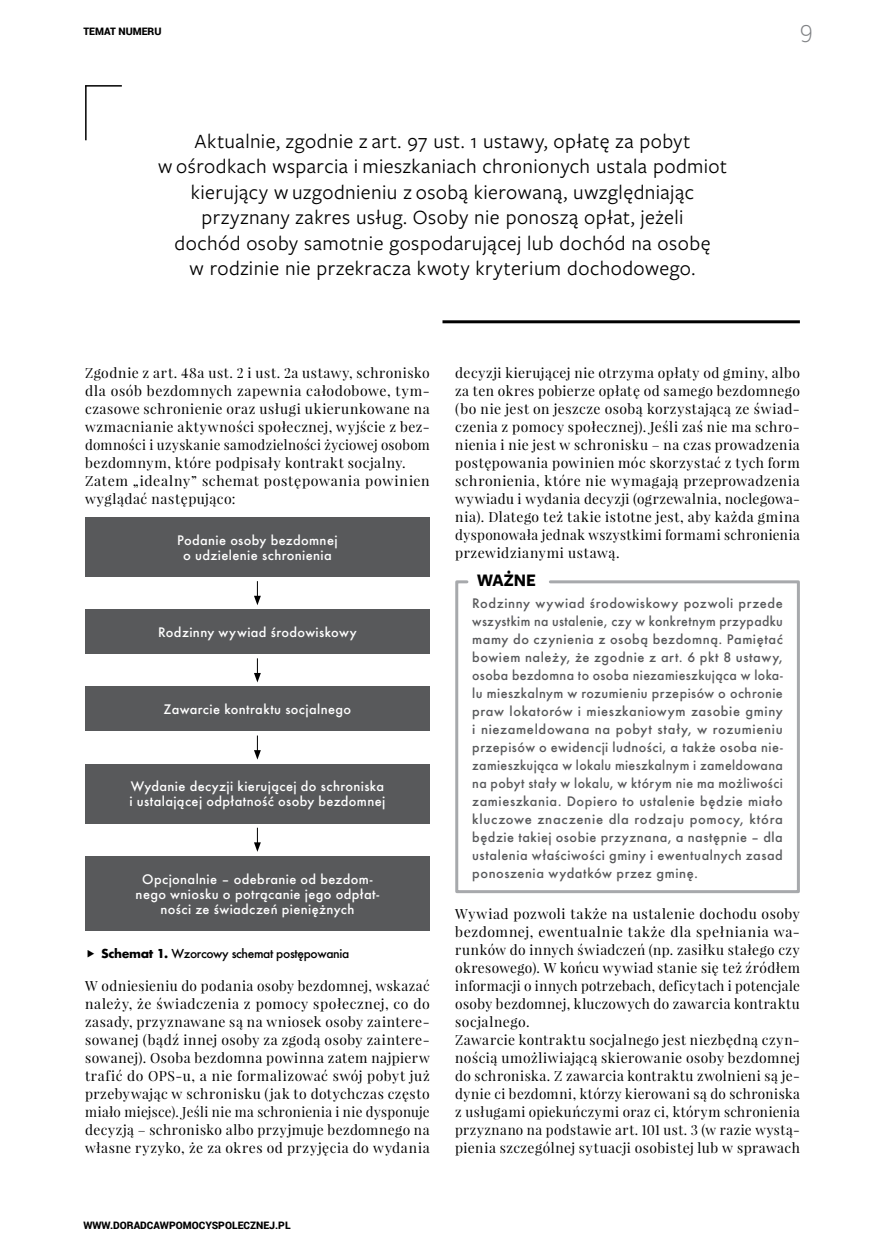
<style>
.page{position:relative;width:885px;height:1251px;background:#fff}
.page>*{position:absolute;margin:0;border:0;box-sizing:border-box;transform-origin:0 0}
.t1{font:300 24px "Geomanist";color:#808285}
.t2{font:21px/25.5px "Freight Sans Pro";letter-spacing:.02em;color:#000;text-align:center}
.t3{font:700 18.3px "Freight Sans Pro";color:#000;scale:.95 1}
.t4{font:13.95px/18px "Playfair Display";letter-spacing:.035em;color:#000}
.t5{font:500 12.75px/18px "Futura";letter-spacing:.045em;color:#58595b;text-align:justify}
.t6{font:500 12.75px/15px "Futura";letter-spacing:.03em;color:#fff;text-align:center}
.t7{font:500 12px "Futura";letter-spacing:-.03em;color:#000}
.t8{font:900 10.2px "Roboto";color:#000}
.s1{font-weight:700}
</style>
<div class="page">
<div style="left:85px;top:517px;width:344px;height:59px;background:#58595b"></div>
<div style="left:85px;top:686px;width:344px;height:45px;background:#58595b"></div>
<div style="left:85px;top:763px;width:344px;height:60px;background:#58595b"></div>
<div style="left:85px;top:855px;width:344px;height:75px;background:#58595b"></div>
<div style="left:85px;top:609px;width:344px;height:45px;background:#58595b"></div>
<svg style="left:254px;top:581px;width:7px;height:24px"></svg>
<svg style="left:254px;top:735px;width:7px;height:24px"></svg>
<svg style="left:254px;top:827px;width:7px;height:24px"></svg>
<svg style="left:254px;top:658px;width:7px;height:24px"></svg>
<svg style="left:455px;top:580px;width:345px;height:314px"></svg>
<hr style="left:85px;top:86px;width:2px;height:54px;background:#000">
<hr style="left:85px;top:85px;width:37px;height:2px;background:#000">
<hr style="left:442px;top:320px;width:357px;height:3px;background:#000">
<p class="t8" style="left:83px;top:24px;width:80px">TEMAT NUMERU</p>
<p class="t2" style="left:158px;top:127px;width:570px">Aktualnie, zgodnie z art. 97 ust. 1 ustawy, opłatę za pobyt<br>w ośrodkach wsparcia i mieszkaniach chronionych ustala podmiot kierujący w uzgodnieniu z osobą kierowaną, uwzględniając przyznany zakres usług. Osoby nie ponoszą opłat, jeżeli<br>dochód osoby samotnie gospodarującej lub dochód na osobę<br>w rodzinie nie przekracza kwoty kryterium dochodowego.</p>
<h1 class="t1" style="left:799px;top:19px;width:14px">9</h1>
<p class="t4" style="left:85px;top:364px;width:346px">Zgodnie z art. 48a ust. 2 i ust. 2a ustawy, schronisko dla osób bezdomnych zapewnia całodobowe, tym&shy;czasowe schronienie oraz usługi ukierunkowane na wzmacnianie aktywności społecznej, wyjście z bez&shy;domności i uzyskanie samodzielności życiowej osobom bezdomnym, które podpisały kontrakt socjalny.<br>Zatem „idealny” schemat postępowania powinien wyglądać następująco:</p>
<p class="t6" style="left:177px;top:532px;width:162px">Podanie osoby bezdomnej o udzielenie schronienia</p>
<p class="t6" style="left:158px;top:624px;width:200px">Rodzinny wywiad środowiskowy</p>
<p class="t6" style="left:163px;top:701px;width:189px">Zawarcie kontraktu socjalnego</p>
<p class="t6" style="left:129px;top:778px;width:257px;text-align:left">Wydanie decyzji kierującej do schroniska i ustalającej odpłatność osoby bezdomnej</p>
<p class="t6" style="left:136px;top:871px;width:245px">Opcjonalnie – odebranie od bezdom&shy;nego wniosku o potrącanie jego odpłat&shy;ności ze świadczeń pieniężnych</p>
<p class="t7" style="left:101px;top:945px;width:250px"><span class="s1">Schemat 1.</span> Wzorcowy schemat postępowania</p>
<p class="t4" style="left:85px;top:976px;width:346px;text-align:justify">W odniesieniu do podania osoby bezdomnej, wskazać należy, że świadczenia z pomocy społecznej, co do zasady, przyznawane są na wniosek osoby zaintere&shy;sowanej (bądź innej osoby za zgodą osoby zaintere&shy;sowanej). Osoba bezdomna powinna zatem najpierw trafić do OPS-u, a nie formalizować swój pobyt już przebywając w schronisku (jak to dotychczas często miało miejsce). Jeśli nie ma schronienia i nie dysponuje decyzją – schronisko albo przyjmuje bezdomnego na własne ryzyko, że za okres od przyjęcia do wydania</p>
<p class="t4" style="left:455px;top:364px;width:346px;text-align:justify">decyzji kierującej nie otrzyma opłaty od gminy, albo za ten okres pobierze opłatę od samego bezdomnego (bo nie jest on jeszcze osobą korzystającą ze świad&shy;czenia z pomocy społecznej). Jeśli zaś nie ma schro&shy;nienia i nie jest w schronisku – na czas prowadzenia postępowania powinien móc skorzystać z tych form schronienia, które nie wymagają przeprowadzenia wywiadu i wydania decyzji (ogrzewalnia, noclegowa&shy;nia). Dlatego też takie istotne jest, aby każda gmina dysponowała jednak wszystkimi formami schronienia przewidzianymi ustawą.</p>
<p class="t5" style="left:472px;top:593px;width:312px">Rodzinny wywiad środowiskowy pozwoli przede wszystkim na ustalenie, czy w konkretnym przypadku mamy do czynienia z osobą bezdomną. Pamiętać bowiem należy, że zgodnie z art. 6 pkt 8 ustawy, osoba bezdomna to osoba niezamieszkująca w loka&shy;lu mieszkalnym w rozumieniu przepisów o ochronie praw lokatorów i mieszkaniowym zasobie gminy i niezameldowana na pobyt stały, w rozumieniu przepisów o ewidencji ludności, a także osoba nie&shy;zamieszkująca w lokalu mieszkalnym i zameldowana na pobyt stały w lokalu, w którym nie ma możliwości zamieszkania. Dopiero to ustalenie będzie miało kluczowe znaczenie dla rodzaju pomocy, która będzie takiej osobie przyznana, a następnie – dla ustalenia właściwości gminy i ewentualnych zasad ponoszenia wydatków przez gminę.</p>
<h3 class="t3" style="left:476px;top:567px;width:64px">WAŻNE</h3>
<p class="t4" style="left:455px;top:904px;width:346px">Wywiad pozwoli także na ustalenie dochodu osoby bezdomnej, ewentualnie także dla spełniania wa&shy;runków do innych świadczeń (np. zasiłku stałego czy okresowego). W końcu wywiad stanie się też źródłem informacji o innych potrzebach, deficytach i potencjale osoby bezdomnej, kluczowych do zawarcia kontraktu socjalnego.<br>Zawarcie kontraktu socjalnego jest niezbędną czyn&shy;nością umożliwiającą skierowanie osoby bezdomnej do schroniska. Z zawarcia kontraktu zwolnieni są je&shy;dynie ci bezdomni, którzy kierowani są do schroniska z usługami opiekuńczymi oraz ci, którym schronienia przyznano na podstawie art. 101 ust. 3 (w razie wystą&shy;pienia szczególnej sytuacji osobistej lub w sprawach</p>
<p class="t8" style="left:83px;top:1218px;width:209px">WWW.DORADCAWPOMOCYSPOLECZNEJ.PL</p>
</div>
